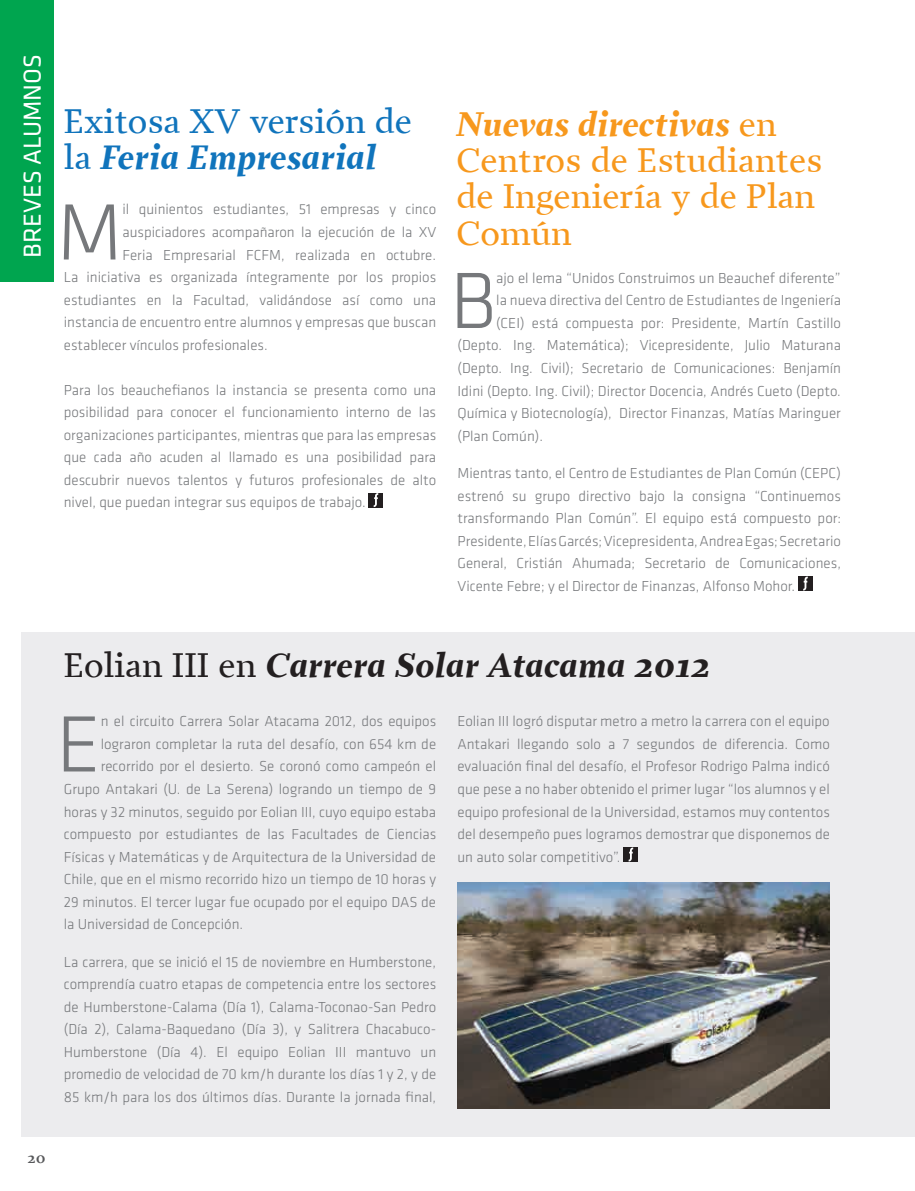
<style>
.page{position:relative;width:915px;height:1191px;background:#fff}
.page>*{position:absolute;margin:0;border:0;box-sizing:border-box;transform-origin:0 0}
.t1{font:300 82.5px "Klavika";color:#76787b}
.t2{font:34.5px/36.5px "Prensa";color:#f7981d}
.t3{font:34.5px/36px "Prensa";color:#1074bc}
.t4{font:italic 700 34.5px "Prensa";color:#231f20}
.t5{font:25.5px "Klavika";color:#fff}
.t6{font:300 15px/22.5px "Klavika";color:#76787b;text-align:justify}
.t7{font:600 15px "Prensa";color:#57585a}
.s1{font-weight:700;font-style:italic}
.s2{font-weight:400;font-style:normal}
</style>
<div class="page">
<div style="left:0;top:0;width:53px;height:281px;background:#00a54f"></div>
<div style="left:369px;top:493px;width:14px;height:14px;background:#231f20"></div>
<svg style="left:373px;top:493px;width:5px;height:14px"></svg>
<div style="left:21px;top:632px;width:893px;height:504px;background:#ececee"></div>
<div style="left:623px;top:847px;width:14px;height:14px;background:#231f20"></div>
<svg style="left:628px;top:847px;width:5px;height:14px"></svg>
<img style="left:457px;top:883px;width:372px;height:225px">
<div style="left:798px;top:576px;width:14px;height:14px;background:#231f20"></div>
<svg style="left:803px;top:576px;width:4px;height:14px"></svg>
<h3 class="t5" style="left:19px;top:258px;width:205px;rotate:-90deg">BREVES ALUMNOS</h3>
<h2 class="t3" style="left:64px;top:104px;width:350px">Exitosa XV versión de la <span class="s1">Feria Empresarial</span></h2>
<h1 class="t1" style="left:57px;top:187px;width:67px">M</h1>
<p class="t6" style="left:122px;top:198px;width:315px">il quinientos estudiantes, 51 empresas y cinco</p>
<p class="t6" style="left:122px;top:221px;width:315px">auspiciadores acompañaron la ejecución de la XV</p>
<p class="t6" style="left:122px;top:243px;width:315px">Feria Empresarial FCFM, realizada en octubre.</p>
<p class="t6" style="left:64px;top:266px;width:374px">La iniciativa es organizada íntegramente por los propios</p>
<p class="t6" style="left:64px;top:288px;width:374px">estudiantes en la Facultad, validándose así como una</p>
<p class="t6" style="left:64px;top:311px;width:374px">instancia de encuentro entre alumnos y empresas que buscan</p>
<p class="t6" style="left:64px;top:333px;width:205px">establecer vínculos profesionales.</p>
<p class="t6" style="left:64px;top:378px;width:374px">Para los beauchefianos la instancia se presenta como una posibilidad para conocer el funcionamiento interno de las organizaciones participantes, mientras que para las empresas que cada año acuden al llamado es una posibilidad para descubrir nuevos talentos y futuros profesionales de alto nivel, que puedan integrar sus equipos de trabajo.</p>
<h2 class="t2" style="left:456px;top:105px;width:367px"><span class="s1">Nuevas directivas</span> en<br>Centros de Estudiantes de Ingeniería y de Plan<br>Común</h2>
<h1 class="t1" style="left:450px;top:256px;width:48px">B</h1>
<p class="t6" style="left:496px;top:267px;width:346px">ajo el lema “Unidos Construimos un Beauchef diferente”</p>
<p class="t6" style="left:496px;top:289px;width:346px">la nueva directiva del Centro de Estudiantes de Ingeniería</p>
<p class="t6" style="left:496px;top:312px;width:346px">(CEI) está compuesta por: Presidente, Martín Castillo</p>
<p class="t6" style="left:457px;top:334px;width:385px">(Depto. Ing. Matemática); Vicepresidente, Julio Maturana</p>
<p class="t6" style="left:457px;top:357px;width:385px">(Depto. Ing. Civil); Secretario de Comunicaciones: Benjamín</p>
<p class="t6" style="left:457px;top:379px;width:385px">Idini (Depto. Ing. Civil); Director Docencia, Andrés Cueto (Depto.</p>
<p class="t6" style="left:457px;top:402px;width:385px">Química y Biotecnología), Director Finanzas, Matías Maringuer</p>
<p class="t6" style="left:457px;top:424px;width:87px">(Plan Común).</p>
<p class="t6" style="left:457px;top:462px;width:385px">Mientras tanto, el Centro de Estudiantes de Plan Común (CEPC) estrenó su grupo directivo bajo la consigna “Continuemos transformando Plan Común”. El equipo está compuesto por:<br>Presidente, Elías Garcés; Vicepresidenta, Andrea Egas; Secretario General, Cristián Ahumada; Secretario de Comunicaciones, Vicente Febre; y el Director de Finanzas, Alfonso Mohor.</p>
<h2 class="t4" style="left:64px;top:644px;width:648px"><span class="s2">Eolian III en</span> Carrera Solar Atacama 2012</h2>
<h1 class="t1" style="left:56px;top:699px;width:46px">E</h1>
<p class="t6" style="left:101px;top:710px;width:337px">n el circuito Carrera Solar Atacama 2012, dos equipos</p>
<p class="t6" style="left:457px;top:710px;width:374px">Eolian III logró disputar metro a metro la carrera con el equipo Antakari llegando solo a 7 segundos de diferencia. Como evaluación final del desafío, el Profesor Rodrigo Palma indicó que pese a no haber obtenido el primer lugar “los alumnos y el equipo profesional de la Universidad, estamos muy contentos del desempeño pues logramos demostrar que disponemos de un auto solar competitivo”.</p>
<p class="t6" style="left:101px;top:733px;width:337px">lograron completar la ruta del desafío, con 654 km de</p>
<p class="t6" style="left:101px;top:755px;width:337px">recorrido por el desierto. Se coronó como campeón el</p>
<p class="t6" style="left:64px;top:778px;width:374px">Grupo Antakari (U. de La Serena) logrando un tiempo de 9</p>
<p class="t6" style="left:64px;top:800px;width:373px">horas y 32 minutos, seguido por Eolian III, cuyo equipo estaba</p>
<p class="t6" style="left:64px;top:823px;width:374px">compuesto por estudiantes de las Facultades de Ciencias</p>
<p class="t6" style="left:64px;top:845px;width:374px">Físicas y Matemáticas y de Arquitectura de la Universidad de</p>
<p class="t6" style="left:64px;top:868px;width:373px">Chile, que en el mismo recorrido hizo un tiempo de 10 horas y</p>
<p class="t6" style="left:64px;top:890px;width:374px">29 minutos. El tercer lugar fue ocupado por el equipo DAS de</p>
<p class="t6" style="left:64px;top:913px;width:181px">la Universidad de Concepción.</p>
<p class="t6" style="left:64px;top:950px;width:374px">La carrera, que se inició el 15 de noviembre en Humberstone, comprendía cuatro etapas de competencia entre los sectores de Humberstone-Calama (Día 1), Calama-Toconao-San Pedro (Día 2), Calama-Baquedano (Día 3), y Salitrera Chacabuco-Humberstone (Día 4). El equipo Eolian III mantuvo un promedio de velocidad de 70 km/h durante los días 1 y 2, y de 85 km/h para los dos últimos días. Durante la jornada final,</p>
<p class="t7" style="left:28px;top:1148px;width:19px">20</p>
</div>
